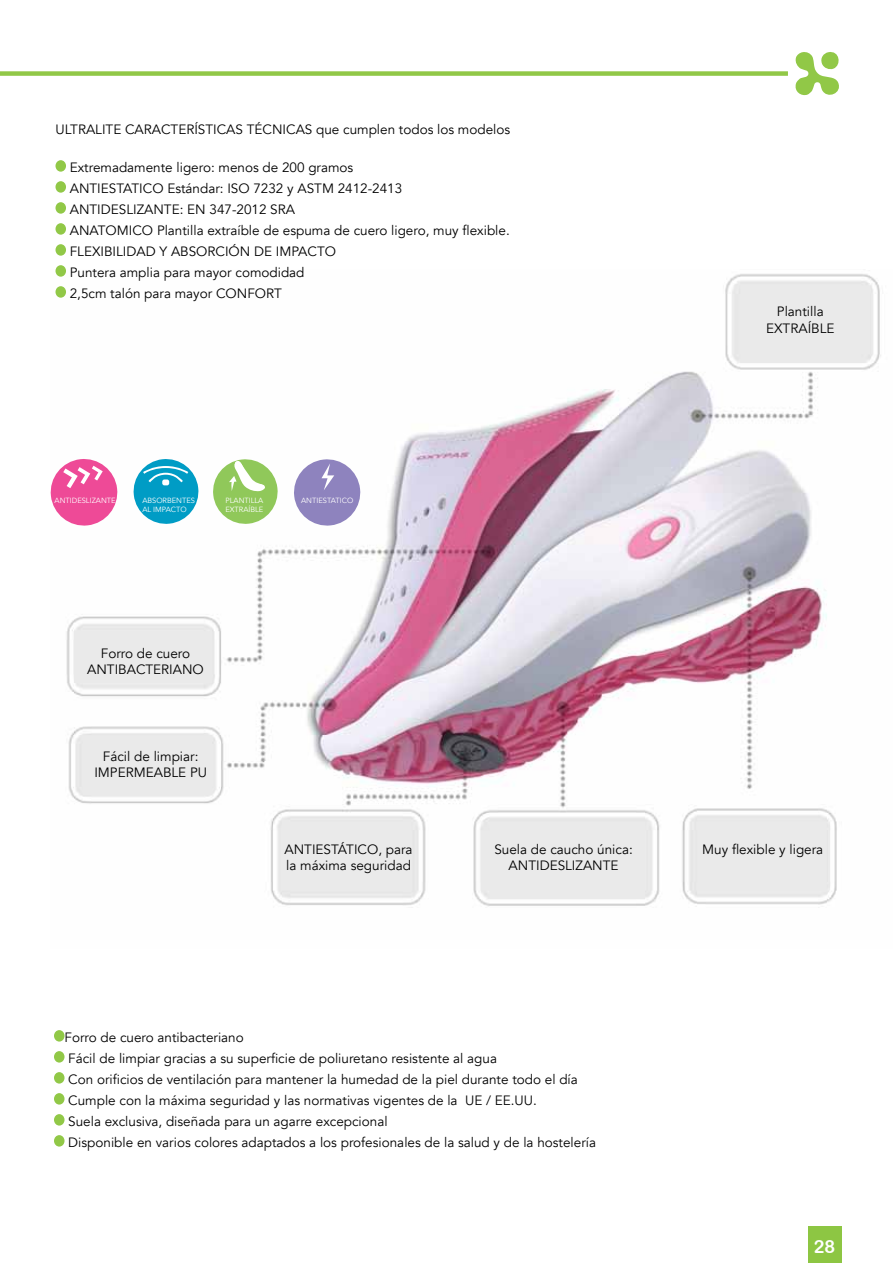
<style>
.page{position:relative;width:893px;height:1263px;background:#fff}
.page>*{position:absolute;margin:0;border:0;box-sizing:border-box;transform-origin:0 0}
.t1{font:18px "Arial Rounded MT Bold";color:#fff}
.t2{font:13.5px/21px "Avenir";color:#000;text-align:center}
.t3{font:7.5px/9px "Avenir";color:#fff}
</style>
<div class="page">
<svg style="left:795px;top:52px;width:44px;height:44px"></svg>
<div style="left:0;top:71px;width:788px;height:5px;background:#91c847"></div>
<img style="left:55px;top:270px;width:826px;height:636px">
<div style="left:56px;top:160px;width:10px;height:12px;background:#91c847;border-radius:50%"></div>
<div style="left:56px;top:181px;width:10px;height:12px;background:#91c847;border-radius:50%"></div>
<div style="left:56px;top:202px;width:10px;height:12px;background:#91c847;border-radius:50%"></div>
<div style="left:56px;top:223px;width:10px;height:12px;background:#91c847;border-radius:50%"></div>
<div style="left:56px;top:244px;width:10px;height:12px;background:#91c847;border-radius:50%"></div>
<div style="left:56px;top:265px;width:10px;height:12px;background:#91c847;border-radius:50%"></div>
<div style="left:56px;top:286px;width:10px;height:12px;background:#91c847;border-radius:50%"></div>
<div style="left:54px;top:1030px;width:11px;height:11px;background:#91c847;border-radius:50%"></div>
<div style="left:54px;top:1051px;width:11px;height:11px;background:#91c847;border-radius:50%"></div>
<div style="left:54px;top:1072px;width:11px;height:11px;background:#91c847;border-radius:50%"></div>
<div style="left:54px;top:1093px;width:11px;height:11px;background:#91c847;border-radius:50%"></div>
<div style="left:54px;top:1114px;width:11px;height:11px;background:#91c847;border-radius:50%"></div>
<div style="left:54px;top:1135px;width:11px;height:11px;background:#91c847;border-radius:50%"></div>
<svg style="left:292px;top:457px;width:70px;height:70px"></svg>
<svg style="left:211px;top:457px;width:68px;height:69px"></svg>
<svg style="left:132px;top:457px;width:68px;height:69px"></svg>
<div style="left:162px;top:479px;width:7px;height:6px;background:#fff;border-radius:2px"></div>
<svg style="left:50px;top:457px;width:69px;height:70px"></svg>
<div style="left:808px;top:1227px;width:33px;height:36px;background:#8dc643"></div>
<p class="t2" style="left:56px;top:120px;width:456px">ULTRALITE CARACTERÍSTICAS TÉCNICAS que cumplen todos los modelos</p>
<p class="t2" style="left:70px;top:157px;width:441px;text-align:left">Extremadamente ligero: menos de 200 gramos<br>ANTIESTATICO Estándar: ISO 7232 y ASTM 2412-2413<br>ANTIDESLIZANTE: EN 347-2012 SRA<br>ANATOMICO Plantilla extraíble de espuma de cuero ligero, muy flexible.<br>FLEXIBILIDAD Y ABSORCIÓN DE IMPACTO<br>Puntera amplia para mayor comodidad<br>2,5cm talón para mayor CONFORT</p>
<p class="t3" style="left:55px;top:496px;width:63px">ANTIDESLIZANTE</p>
<p class="t3" style="left:142px;top:496px;width:54px">ABSORBENTES<br>AL IMPACTO</p>
<p class="t3" style="left:225px;top:496px;width:39px">PLANTILLA<br>EXTRAÍBLE</p>
<p class="t3" style="left:301px;top:496px;width:54px">ANTIESTATICO</p>
<p class="t2" style="left:87px;top:645px;width:118px;line-height:16.2px">Forro de cuero<br>ANTIBACTERIANO</p>
<p class="t2" style="left:94px;top:748px;width:114px;line-height:16.2px">Fácil de limpiar:<br>IMPERMEABLE PU</p>
<p class="t2" style="left:766px;top:304px;width:70px;line-height:16.2px">Plantilla<br>EXTRAÍBLE</p>
<p class="t2" style="left:285px;top:842px;width:130px;line-height:16.2px;text-align:left">ANTIESTÁTICO, para la máxima seguridad</p>
<p class="t2" style="left:494px;top:842px;width:140px;line-height:16.2px">Suela de caucho única:<br>ANTIDESLIZANTE</p>
<p class="t2" style="left:702px;top:839px;width:123px">Muy flexible y ligera</p>
<p class="t2" style="left:65px;top:1027px;width:533px;text-align:left">Forro de cuero antibacteriano<br>Fácil de limpiar gracias a su superficie de poliuretano resistente al agua<br>Con orificios de ventilación para mantener la humedad de la piel durante todo el día Cumple con la máxima seguridad y las normativas vigentes de la UE / EE.UU.<br>Suela exclusiva, diseñada para un agarre excepcional<br>Disponible en varios colores adaptados a los profesionales de la salud y de la hostelería</p>
<h1 class="t1" style="left:814px;top:1235px;width:23px">28</h1>
</div>
